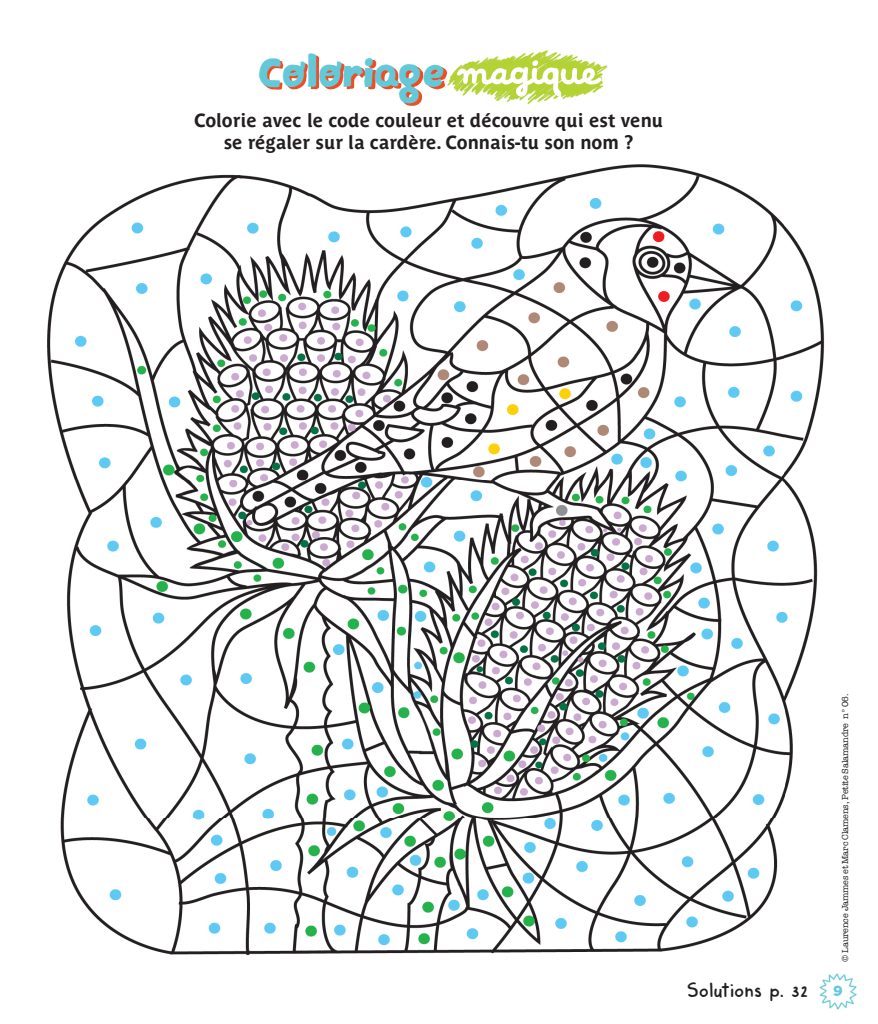
<style>
.page{position:relative;width:878px;height:1024px;background:#fff}
.page>*{position:absolute;margin:0;border:0;box-sizing:border-box;transform-origin:0 0}
.t1{font:45px "Pequena Pequena";letter-spacing:.015em;color:#63c9d8}
.t2{font:21px "Harimau";color:#231f20}
.t3{font:700 18.75px/22.5px "Parisine Plus Std";color:#231f20;text-align:center}
.t4{font:18px "Pequena Pequena";color:#63c9d8}
.t5{font:9px "American Typewriter";letter-spacing:-.02em;color:#221e1f}
.s1{font-family:"Mister Brown";font-size:60px;color:#fff}
</style>
<div class="page">
<img style="left:819px;top:973px;width:38px;height:37px">
<img style="left:446px;top:50px;width:162px;height:55px">
<img style="left:47px;top:164px;width:778px;height:792px">
<img style="left:262px;top:56px;width:184px;height:50px">
<h1 class="t1" style="left:258px;top:46px;width:344px">Coloriage <span class="s1">magique</span></h1>
<p class="t3" style="left:194px;top:108px;width:471px">Colorie avec le code couleur et découvre qui est venu se régaler sur la cardère. Connais-tu son nom ?</p>
<p class="t2" style="left:686px;top:976px;width:123px">Solutions p. 32</p>
<p class="t5" style="left:838px;top:961px;width:270px;rotate:-90deg">© Laurence Jammes et Marc Clamens, Petite Salamandre n° 06.</p>
<p class="t4" style="left:833px;top:980px;width:11px">9</p>
</div>
